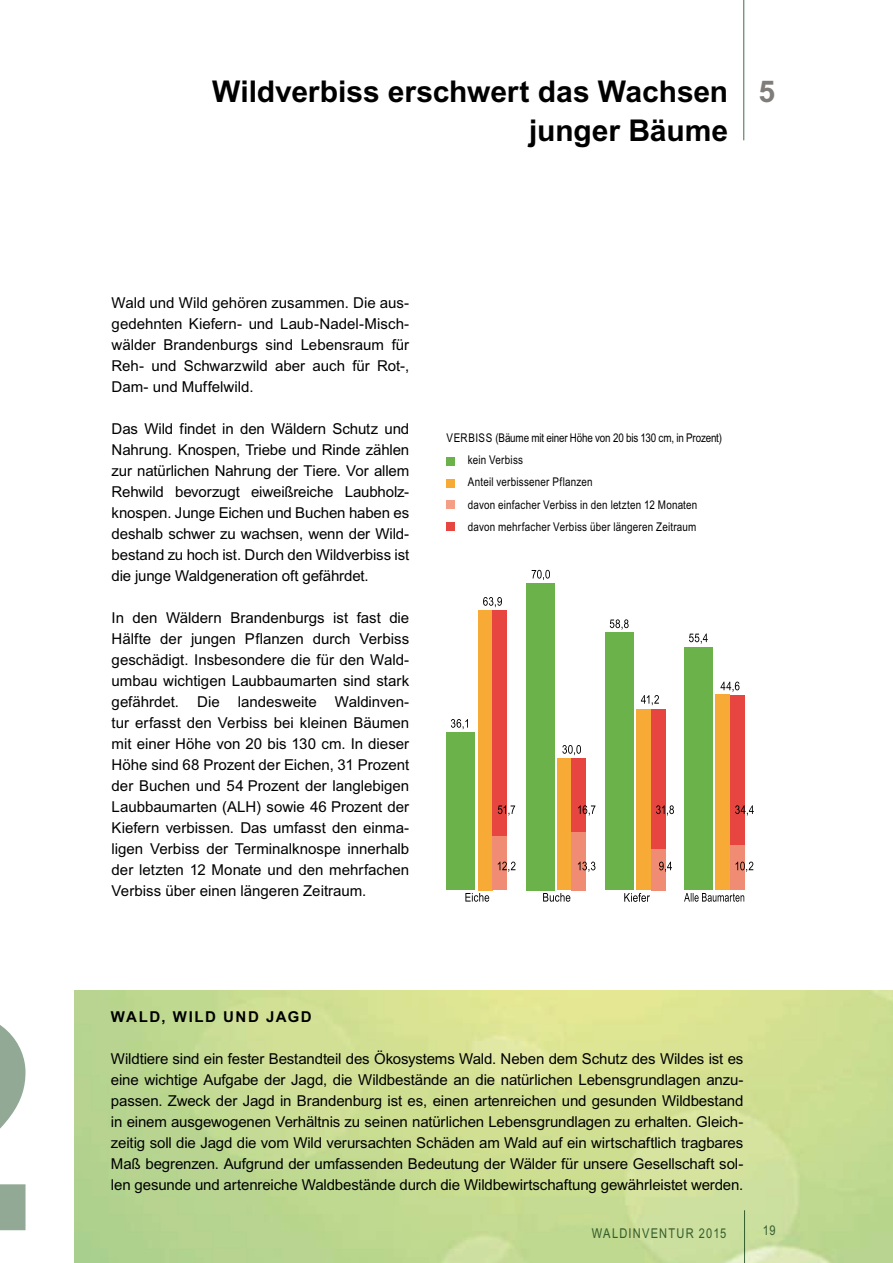
<style>
.page{position:relative;width:893px;height:1263px;background:#fff}
.page>*{position:absolute;margin:0;border:0;box-sizing:border-box;transform-origin:0 0}
.t1{font:700 30px/39px "Arial MT Std";letter-spacing:-.005em;color:#000}
.t2{font:15px/21px "Arial MT Std";letter-spacing:-.005em;color:#000;text-align:justify}
.t3{font:700 15px "Arial MT Std";letter-spacing:.105em;color:#000}
.t4{font:13.5px "Arial Narrow MT Std";letter-spacing:.09em;color:#446d4c}
.t5{font:12px/22px "Arial Narrow MT Std";letter-spacing:.02em;color:#000}
.s1{color:#7f7c7a}
</style>
<div class="page">
<hr style="left:743px;top:0;width:1px;height:140px;background:#446d4c">
<svg style="left:0;top:1025px;width:26px;height:206px"></svg>
<img style="left:74px;top:991px;width:819px;height:272px">
<div style="left:478px;top:610px;width:14px;height:280px;background:#f7aa36"></div>
<div style="left:557px;top:759px;width:15px;height:131px;background:#f7aa36"></div>
<div style="left:637px;top:710px;width:14px;height:180px;background:#f7aa36"></div>
<div style="left:716px;top:695px;width:14px;height:195px;background:#f7aa36"></div>
<div style="left:447px;top:732px;width:28px;height:158px;background:#6cb24b"></div>
<div style="left:526px;top:583px;width:28px;height:307px;background:#6cb24b"></div>
<div style="left:605px;top:632px;width:28px;height:258px;background:#6cb24b"></div>
<div style="left:684px;top:647px;width:29px;height:243px;background:#6cb24b"></div>
<div style="left:492px;top:610px;width:15px;height:227px;background:#e64540"></div>
<div style="left:492px;top:837px;width:15px;height:53px;background:#f08b74"></div>
<div style="left:572px;top:759px;width:14px;height:73px;background:#e64540"></div>
<div style="left:572px;top:832px;width:14px;height:58px;background:#f08b74"></div>
<div style="left:651px;top:710px;width:14px;height:139px;background:#e64540"></div>
<div style="left:651px;top:849px;width:14px;height:41px;background:#f08b74"></div>
<div style="left:730px;top:695px;width:14px;height:150px;background:#e64540"></div>
<div style="left:730px;top:845px;width:14px;height:45px;background:#f08b74"></div>
<svg style="left:684px;top:893px;width:60px;height:9px"></svg>
<svg style="left:624px;top:893px;width:26px;height:9px"></svg>
<svg style="left:543px;top:893px;width:27px;height:9px"></svg>
<svg style="left:465px;top:893px;width:24px;height:9px"></svg>
<div style="left:447px;top:457px;width:8px;height:9px;background:#6cb24b"></div>
<div style="left:447px;top:479px;width:8px;height:8px;background:#f7aa36"></div>
<div style="left:447px;top:501px;width:8px;height:8px;background:#f49e86"></div>
<div style="left:447px;top:522px;width:8px;height:9px;background:#e64540"></div>
<svg style="left:689px;top:633px;width:19px;height:11px"></svg>
<svg style="left:610px;top:619px;width:19px;height:11px"></svg>
<svg style="left:451px;top:719px;width:17px;height:10px"></svg>
<svg style="left:532px;top:570px;width:18px;height:10px"></svg>
<svg style="left:720px;top:682px;width:19px;height:10px"></svg>
<svg style="left:641px;top:695px;width:18px;height:10px"></svg>
<svg style="left:562px;top:745px;width:19px;height:10px"></svg>
<svg style="left:483px;top:597px;width:19px;height:10px"></svg>
<svg style="left:736px;top:862px;width:17px;height:10px"></svg>
<svg style="left:659px;top:862px;width:13px;height:10px"></svg>
<svg style="left:578px;top:862px;width:17px;height:10px"></svg>
<svg style="left:498px;top:862px;width:17px;height:10px"></svg>
<svg style="left:735px;top:805px;width:19px;height:11px"></svg>
<svg style="left:656px;top:805px;width:18px;height:11px"></svg>
<svg style="left:578px;top:805px;width:17px;height:11px"></svg>
<svg style="left:498px;top:805px;width:17px;height:11px"></svg>
<h1 class="t1" style="left:529px;top:71px;width:248px;text-indent:-317px">Wildverbiss erschwert das Wachsen <span class="s1">5 </span>junger Bäume</h1>
<p class="t2" style="left:112px;top:292px;width:299px">Wald und Wild gehören zusammen. Die aus&shy;gedehnten Kiefern- und Laub-Nadel-Misch&shy;wälder Brandenburgs sind Lebensraum für Reh- und Schwarzwild aber auch für Rot-, Dam- und Muffelwild.</p>
<p class="t2" style="left:112px;top:418px;width:299px">Das Wild findet in den Wäldern Schutz und Nahrung. Knospen, Triebe und Rinde zählen zur natürlichen Nahrung der Tiere. Vor allem Rehwild bevorzugt eiweißreiche Laubholz&shy;knospen. Junge Eichen und Buchen haben es deshalb schwer zu wachsen, wenn der Wild&shy;bestand zu hoch ist. Durch den Wildverbiss ist die junge Waldgeneration oft gefährdet.</p>
<p class="t2" style="left:112px;top:607px;width:299px">In den Wäldern Brandenburgs ist fast die Hälfte der jungen Pflanzen durch Verbiss geschädigt. Insbesondere die für den Wald&shy;umbau wichtigen Laubbaumarten sind stark gefährdet. Die landesweite Waldinven&shy;tur erfasst den Verbiss bei kleinen Bäumen mit einer Höhe von 20 bis 130 cm. In dieser Höhe sind 68 Prozent der Eichen, 31 Prozent der Buchen und 54 Prozent der langlebigen Laubbaumarten (ALH) sowie 46 Prozent der Kiefern verbissen. Das umfasst den einma&shy;ligen Verbiss der Terminalknospe innerhalb der letzten 12 Monate und den mehrfachen Verbiss über einen längeren Zeitraum.</p>
<p class="t5" style="left:468px;top:427px;width:256px;text-indent:-21px">VERBISS (Bäume mit einer Höhe von 20 bis 130 cm, in Prozent) kein Verbiss<br>Anteil verbissener Pflanzen<br>davon einfacher Verbiss in den letzten 12 Monaten davon mehrfacher Verbiss über längeren Zeitraum</p>
<p class="t3" style="left:111px;top:1008px;width:202px">WALD, WILD UND JAGD</p>
<p class="t2" style="left:111px;top:1048px;width:634px">Wildtiere sind ein fester Bestandteil des Ökosystems Wald. Neben dem Schutz des Wildes ist es eine wichtige Aufgabe der Jagd, die Wildbestände an die natürlichen Lebensgrundlagen anzu&shy;passen. Zweck der Jagd in Brandenburg ist es, einen artenreichen und gesunden Wildbestand in einem ausgewogenen Verhältnis zu seinen natürlichen Lebensgrundlagen zu erhalten. Gleich&shy;zeitig soll die Jagd die vom Wild verursachten Schäden am Wald auf ein wirtschaftlich tragbares Maß begrenzen. Aufgrund der umfassenden Bedeutung der Wälder für unsere Gesellschaft sol&shy;len gesunde und artenreiche Waldbestände durch die Wildbewirtschaftung gewährleistet werden.</p>
<p class="t4" style="left:592px;top:1225px;width:136px">WALDINVENTUR 2015</p>
<p class="t4" style="left:763px;top:1222px;width:14px">19</p>
</div>
